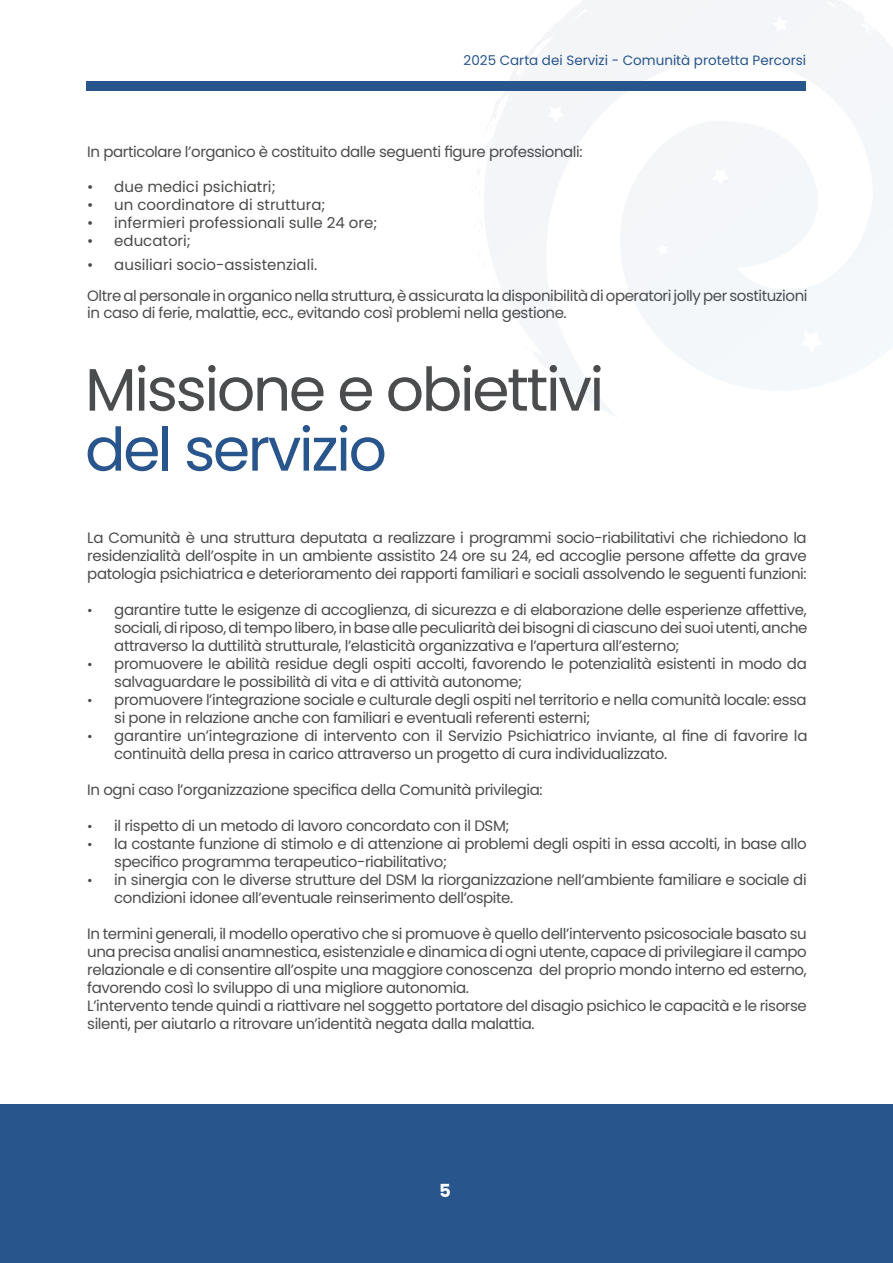
<style>
.page{position:relative;width:893px;height:1263px;background:#fff}
.page>*{position:absolute;margin:0;border:0;box-sizing:border-box;transform-origin:0 0}
.Title__Left{font:60px "Poppins";letter-spacing:-.04em;color:#4b4c4d}
.Title__Left-2{font:60px "Poppins";letter-spacing:-.04em;color:#28558c}
.Body__Right{font:700 18px "Poppins";color:#fff}
.Body__Left_Justify{font:15px/18px "Poppins";letter-spacing:-.025em;color:#4b4c4d}
.t1{font:15px "Poppins";color:#4a4a49}
.Body__Right-2{font:13.5px "Poppins";color:#28558c}
.s1{font-size:13.5px}
</style>
<div class="page">
<div style="left:0;top:1104px;width:893px;height:159px;background:#28558c"></div>
<div style="left:86px;top:81px;width:720px;height:10px;background:#28558c"></div>
<p class="Body__Right-2" style="left:464px;top:53px;width:344px">2025 Carta dei Servizi - Comunità protetta Percorsi</p>
<p class="Body__Left_Justify" style="left:87px;top:143px;width:497px">In particolare l’organico è costituito dalle seguenti figure professionali:</p>
<p class="t1" style="left:87px;top:178px;width:190px">• due medici psichiatri;</p>
<p class="t1" style="left:87px;top:196px;width:240px">• un coordinatore di struttura;</p>
<p class="t1" style="left:87px;top:214px;width:292px">• infermieri professionali sulle 24 ore;</p>
<p class="t1" style="left:87px;top:232px;width:105px">• educatori;</p>
<p class="t1" style="left:87px;top:256px;width:232px">• ausiliari socio-assistenziali.</p>
<p class="Body__Left_Justify" style="left:87px;top:288px;width:722px;line-height:16.5px">Oltre al personale in organico nella struttura, è assicurata la disponibilità di operatori jolly per sostituzioni in caso di ferie, malattie, ecc., evitando così problemi nella gestione.</p>
<p class="Title__Left" style="left:85px;top:355px;width:521px">Missione e obiettivi</p>
<p class="Title__Left-2" style="left:85px;top:415px;width:303px">del servizio</p>
<p class="Body__Left_Justify" style="left:87px;top:529px;width:721px;text-align:justify">La Comunità è una struttura deputata a realizzare i programmi socio-riabilitativi che richiedono la residenzialità dell’ospite in un ambiente assistito 24 ore su 24, ed accoglie persone affette da grave patologia psichiatrica e deterioramento dei rapporti familiari e sociali assolvendo le seguenti funzioni:</p>
<p class="Body__Left_Justify" style="left:114px;top:601px;width:695px;text-align:justify;text-indent:-27px"><span class="s1">•</span> garantire tutte le esigenze di accoglienza, di sicurezza e di elaborazione delle esperienze affettive, sociali, di riposo, di tempo libero, in base alle peculiarità dei bisogni di ciascuno dei suoi utenti, anche attraverso la duttilità strutturale, l’elasticità organizzativa e l’apertura all’esterno;</p>
<p class="Body__Left_Justify" style="left:114px;top:655px;width:694px;text-indent:-27px"><span class="s1">•</span> promuovere le abilità residue degli ospiti accolti, favorendo le potenzialità esistenti in modo da salvaguardare le possibilità di vita e di attività autonome;</p>
<p class="Body__Left_Justify" style="left:114px;top:691px;width:694px;text-indent:-27px"><span class="s1">•</span> promuovere l’integrazione sociale e culturale degli ospiti nel territorio e nella comunità locale: essa si pone in relazione anche con familiari e eventuali referenti esterni;</p>
<p class="Body__Left_Justify" style="left:114px;top:727px;width:695px;text-indent:-27px"><span class="s1">•</span> garantire un’integrazione di intervento con il Servizio Psichiatrico inviante, al fine di favorire la continuità della presa in carico attraverso un progetto di cura individualizzato.</p>
<p class="Body__Left_Justify" style="left:87px;top:781px;width:457px">In ogni caso l’organizzazione specifica della Comunità privilegia:</p>
<p class="Body__Left_Justify" style="left:87px;top:817px;width:424px"><span class="s1">•</span> il rispetto di un metodo di lavoro concordato con il DSM;</p>
<p class="Body__Left_Justify" style="left:114px;top:835px;width:694px;text-indent:-27px"><span class="s1">•</span> la costante funzione di stimolo e di attenzione ai problemi degli ospiti in essa accolti, in base allo specifico programma terapeutico-riabilitativo;</p>
<p class="Body__Left_Justify" style="left:114px;top:871px;width:694px;text-indent:-27px"><span class="s1">•</span> in sinergia con le diverse strutture del DSM la riorganizzazione nell’ambiente familiare e sociale di condizioni idonee all’eventuale reinserimento dell’ospite.</p>
<p class="Body__Left_Justify" style="left:87px;top:925px;width:721px;text-align:justify">In termini generali, il modello operativo che si promuove è quello dell’intervento psicosociale basato su una precisa analisi anamnestica, esistenziale e dinamica di ogni utente, capace di privilegiare il campo relazionale e di consentire all’ospite una maggiore conoscenza del proprio mondo interno ed esterno, favorendo così lo sviluppo di una migliore autonomia.</p>
<p class="Body__Left_Justify" style="left:87px;top:997px;width:721px">L’intervento tende quindi a riattivare nel soggetto portatore del disagio psichico le capacità e le risorse silenti, per aiutarlo a ritrovare un’identità negata dalla malattia.</p>
<p class="Body__Right" style="left:439px;top:1180px;width:13px">5</p>
</div>
